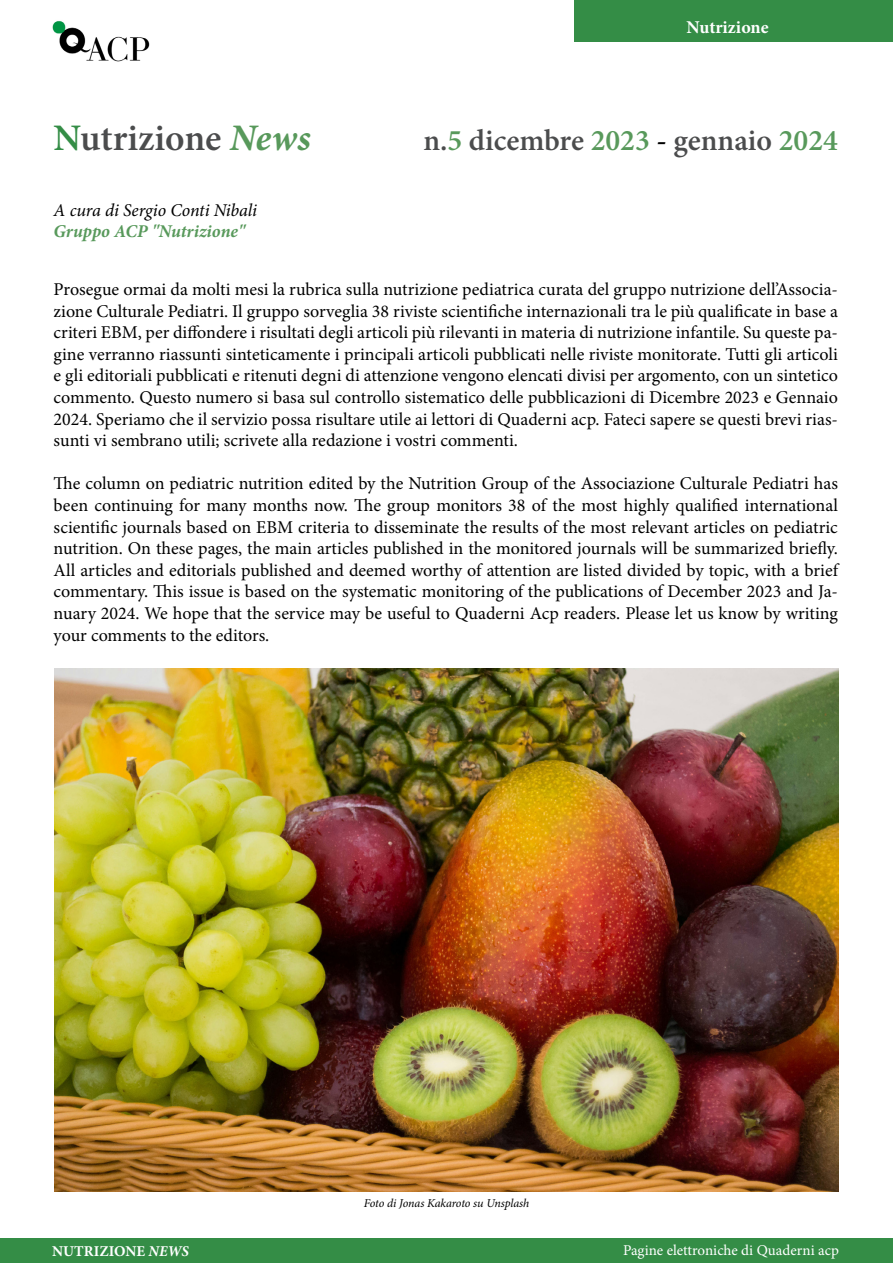
<style>
.page{position:relative;width:893px;height:1263px;background:#fff}
.page>*{position:absolute;margin:0;border:0;box-sizing:border-box;transform-origin:0 0}
.t1{font:600 37.5px "Minion Pro";color:#4b4c4d}
.t2{font:600 30px "Minion Pro";color:#4b4c4d}
.t3{font:18px/21.6px "Minion Pro";color:#000;text-align:justify}
.t4{font:italic 18px "Minion Pro";letter-spacing:-.01em;color:#000}
.t5{font:italic 700 18px "Minion Pro";color:#58995b}
.t6{font:700 18px "Minion Pro";color:#fff}
.t7{font:15px "Minion Pro";color:#fff}
.t8{font:700 15px "Minion Pro";color:#fff}
.t9{font:italic 12px "Minion Pro";letter-spacing:-.01em;color:#000}
.s1{color:#348d46}
.s2{font-weight:700;font-style:italic;color:#58995b}
.s3{color:#58995b}
.s4{color:#000}
.s5{font-style:italic}
</style>
<div class="page">
<div style="left:575px;top:0;width:318px;height:41px;background:#348d46"></div>
<img style="left:52px;top:21px;width:98px;height:41px">
<div style="left:0;top:1239px;width:893px;height:24px;background:#348d46"></div>
<img style="left:54px;top:669px;width:785px;height:523px">
<p class="t6" style="left:687px;top:15px;width:84px">Nutrizione</p>
<p class="t1" style="left:54px;top:112px;width:259px"><span class="s1">N</span>utrizione <span class="s2">News</span></p>
<p class="t2" style="left:423px;top:120px;width:416px">n.<span class="s3">5</span> dicembre <span class="s3">2023</span> <span class="s4">-</span> gennaio <span class="s3">2024</span></p>
<p class="t4" style="left:54px;top:198px;width:205px">A cura di Sergio Conti Nibali</p>
<p class="t5" style="left:54px;top:219px;width:193px">Gruppo ACP "Nutrizione"</p>
<p class="t3" style="left:54px;top:278px;width:786px">Prosegue ormai da molti mesi la rubrica sulla nutrizione pediatrica curata del gruppo nutrizione dell’Associa&shy;zione Culturale Pediatri. Il gruppo sorveglia 38 riviste scientifiche internazionali tra le più qualificate in base a criteri EBM, per diffondere i risultati degli articoli più rilevanti in materia di nutrizione infantile. Su queste pa&shy;gine verranno riassunti sinteticamente i principali articoli pubblicati nelle riviste monitorate. Tutti gli articoli e gli editoriali pubblicati e ritenuti degni di attenzione vengono elencati divisi per argomento, con un sintetico commento. Questo numero si basa sul controllo sistematico delle pubblicazioni di Dicembre 2023 e Gennaio 2024. Speriamo che il servizio possa risultare utile ai lettori di Quaderni acp. Fateci sapere se questi brevi rias&shy;sunti vi sembrano utili; scrivete alla redazione i vostri commenti.</p>
<p class="t3" style="left:54px;top:473px;width:786px">The column on pediatric nutrition edited by the Nutrition Group of the Associazione Culturale Pediatri has been continuing for many months now. The group monitors 38 of the most highly qualified international scientific journals based on EBM criteria to disseminate the results of the most relevant articles on pediatric nutrition. On these pages, the main articles published in the monitored journals will be summarized briefly.<br>All articles and editorials published and deemed worthy of attention are listed divided by topic, with a brief commentary. This issue is based on the systematic monitoring of the publications of December 2023 and Ja&shy;nuary 2024. We hope that the service may be useful to Quaderni Acp readers. Please let us know by writing your comments to the editors.</p>
<p class="t9" style="left:364px;top:1195px;width:167px">Foto di Jonas Kakaroto su Unsplash</p>
<p class="t8" style="left:52px;top:1240px;width:138px">NUTRIZIONE <span class="s5">NEWS</span></p>
<p class="t7" style="left:623px;top:1240px;width:217px">Pagine elettroniche di Quaderni acp</p>
</div>
